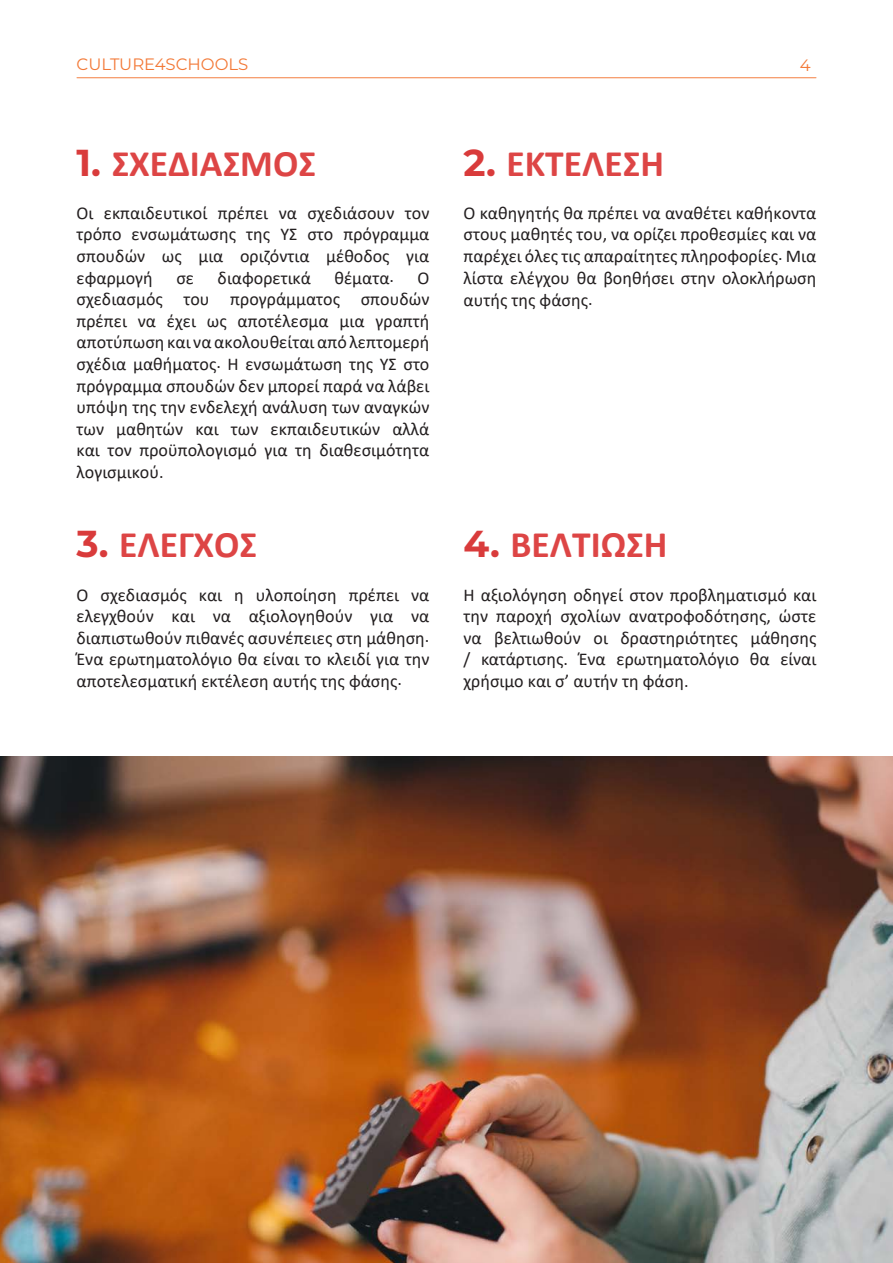
<style>
.page{position:relative;width:893px;height:1263px;background:#fff}
.page>*{position:absolute;margin:0;border:0;box-sizing:border-box;transform-origin:0 0}
.t1{font:700 37.5px "Calibri";color:#dd4545}
.t2{font:18px/21.6px "Calibri";color:#231f20;text-align:justify}
.t3{font:16.5px "Montserrat";color:#f37937}
.s1{font-family:"Montserrat";color:#d93b3b}
</style>
<div class="page">
<img style="left:0;top:757px;width:893px;height:506px">
<hr style="left:77px;top:77px;width:739px;height:1px;background:#f37937">
<p class="t3" style="left:77px;top:53px;width:173px">CULTURE4SCHOOLS</p>
<p class="t3" style="left:800px;top:54px;width:12px">4</p>
<p class="t1" style="left:77px;top:137px;width:241px"><span class="s1">1.</span> ΣΧΕΔΙΑΣΜΟΣ</p>
<p class="t2" style="left:77px;top:201px;width:354px">Οι εκπαιδευτικοί πρέπει να σχεδιάσουν τον τρόπο ενσωμάτωσης της ΥΣ στο πρόγραμμα σπουδών ως μια οριζόντια μέθοδος για εφαρμογή</p>
<p class="t2" style="left:176px;top:266px;width:19px">σε</p>
<p class="t2" style="left:218px;top:266px;width:95px">διαφορετικά</p>
<p class="t2" style="left:334px;top:266px;width:61px">θέματα.</p>
<p class="t2" style="left:77px;top:266px;width:354px;text-indent:341px">Ο σχεδιασμός του προγράμματος σπουδών πρέπει να έχει ως αποτέλεσμα μια γραπτή αποτύπωση και να ακολουθείται από λεπτομερή σχέδια μαθήματος. Η ενσωμάτωση της ΥΣ στο πρόγραμμα σπουδών δεν μπορεί παρά να λάβει υπόψη της την ενδελεχή ανάλυση των αναγκών των μαθητών και των εκπαιδευτικών αλλά και τον προϋπολογισμό για τη διαθεσιμότητα λογισμικού.</p>
<p class="t1" style="left:77px;top:518px;width:182px"><span class="s1">3.</span> ΕΛΕΓΧΟΣ</p>
<p class="t2" style="left:77px;top:583px;width:354px">Ο σχεδιασμός και η υλοποίηση πρέπει να ελεγχθούν και να αξιολογηθούν για να διαπιστωθούν πιθανές ασυνέπειες στη μάθηση.<br>Ένα ερωτηματολόγιο θα είναι το κλειδί για την αποτελεσματική εκτέλεση αυτής της φάσης.</p>
<p class="t1" style="left:463px;top:137px;width:202px"><span class="s1">2.</span> ΕΚΤΕΛΕΣΗ</p>
<p class="t2" style="left:463px;top:201px;width:354px">Ο καθηγητής θα πρέπει να αναθέτει καθήκοντα στους μαθητές του, να ορίζει προθεσμίες και να παρέχει όλες τις απαραίτητες πληροφορίες. Μια λίστα ελέγχου θα βοηθήσει στην ολοκλήρωση αυτής της φάσης.</p>
<p class="t1" style="left:463px;top:518px;width:206px"><span class="s1">4.</span> ΒΕΛΤΙΩΣΗ</p>
<p class="t2" style="left:463px;top:583px;width:354px">Η αξιολόγηση οδηγεί στον προβληματισμό και την παροχή σχολίων ανατροφοδότησης, ώστε να βελτιωθούν οι δραστηριότητες μάθησης / κατάρτισης. Ένα ερωτηματολόγιο θα είναι χρήσιμο και σ’ αυτήν τη φάση.</p>
</div>
